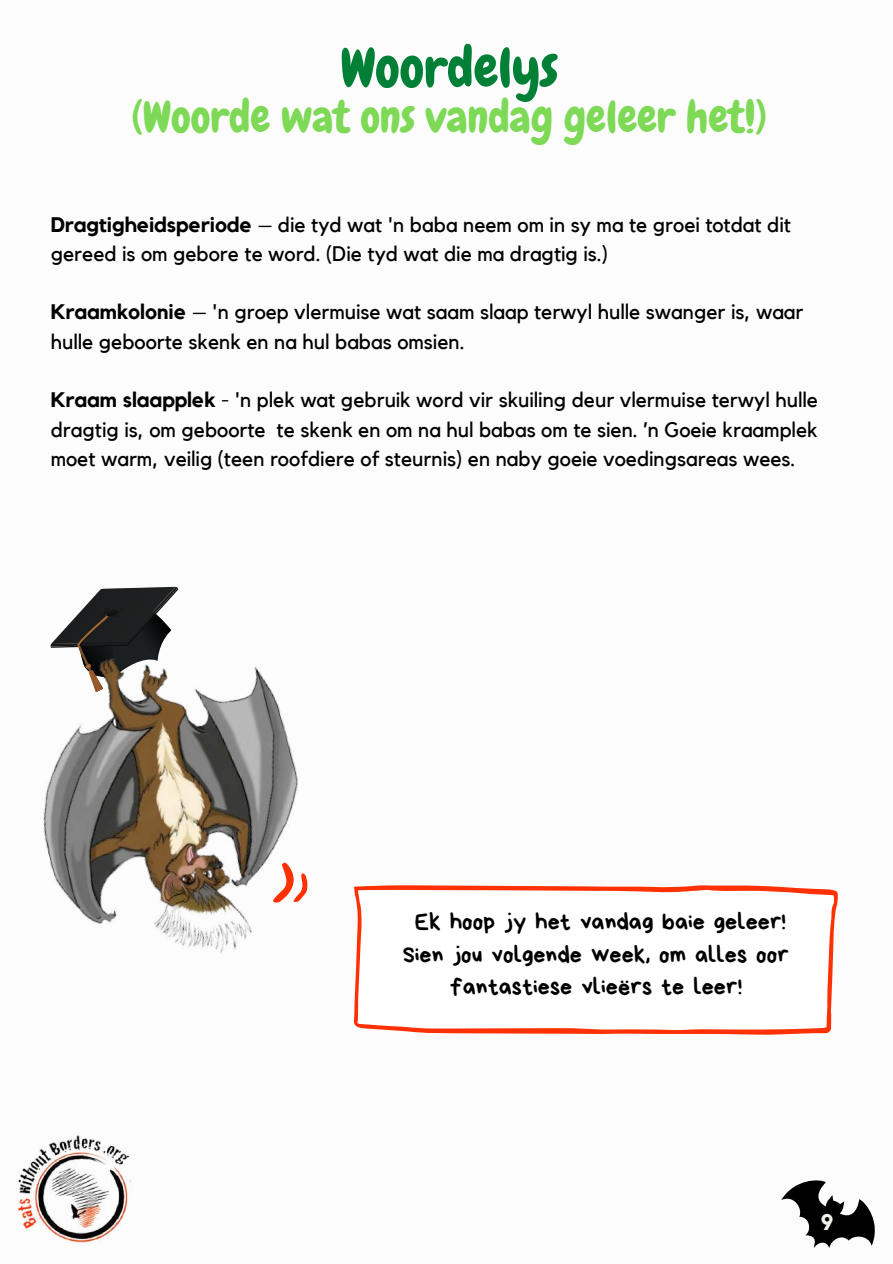
<style>
.page{position:relative;width:893px;height:1264px;background:#fff}
.page>*{position:absolute;margin:0;border:0;box-sizing:border-box;transform-origin:0 0}
.t1{font:54.6px "Chewy";color:#008037}
.t2{font:44.1px "Chewy";color:#7ed957}
.t3{font:24px/32.7px "Bryndan Write";color:#000;text-align:center}
.t4{font:700 22.5px "Kollektif";color:#f4f1e9}
.t5{font:21px/29.2px "Kollektif";color:#000}
.s1{font-weight:700}
</style>
<div class="page">
<img style="left:18px;top:1135px;width:113px;height:108px">
<svg style="left:781px;top:1180px;width:94px;height:68px"></svg>
<svg style="left:354px;top:885px;width:483px;height:149px"></svg>
<img style="left:43px;top:586px;width:255px;height:368px">
<svg style="left:258px;top:856px;width:50px;height:58px"></svg>
<h1 class="t1" style="left:340px;top:33px;width:219px">Woordelys</h1>
<h2 class="t2" style="left:131px;top:88px;width:637px">(Woorde wat ons vandag geleer het!)</h2>
<p class="t5" style="left:51px;top:210px;width:741px"><span class="s1">Dragtigheidsperiode</span> – die tyd wat 'n baba neem om in sy ma te groei totdat dit gereed is om gebore te word. (Die tyd wat die ma dragtig is.)</p>
<p class="t5" style="left:51px;top:298px;width:754px"><span class="s1">Kraamkolonie</span> – 'n groep vlermuise wat saam slaap terwyl hulle swanger is, waar hulle geboorte skenk en na hul babas omsien.</p>
<p class="t5" style="left:51px;top:386px;width:768px;text-align:justify"><span class="s1">Kraam slaapplek</span> - 'n plek wat gebruik word vir skuiling deur vlermuise terwyl hulle dragtig is, om geboorte te skenk en om na hul babas om te sien. ’n Goeie kraamplek moet warm, veilig (teen roofdiere of steurnis) en naby goeie voedingsareas wees.</p>
<p class="t3" style="left:403px;top:905px;width:387px">Ek hoop jy het vandag baie geleer!<br>Sien jou volgende week, om alles oor fantastiese vlieërs te leer!</p>
<p class="t4" style="left:820px;top:1211px;width:14px">9</p>
</div>
